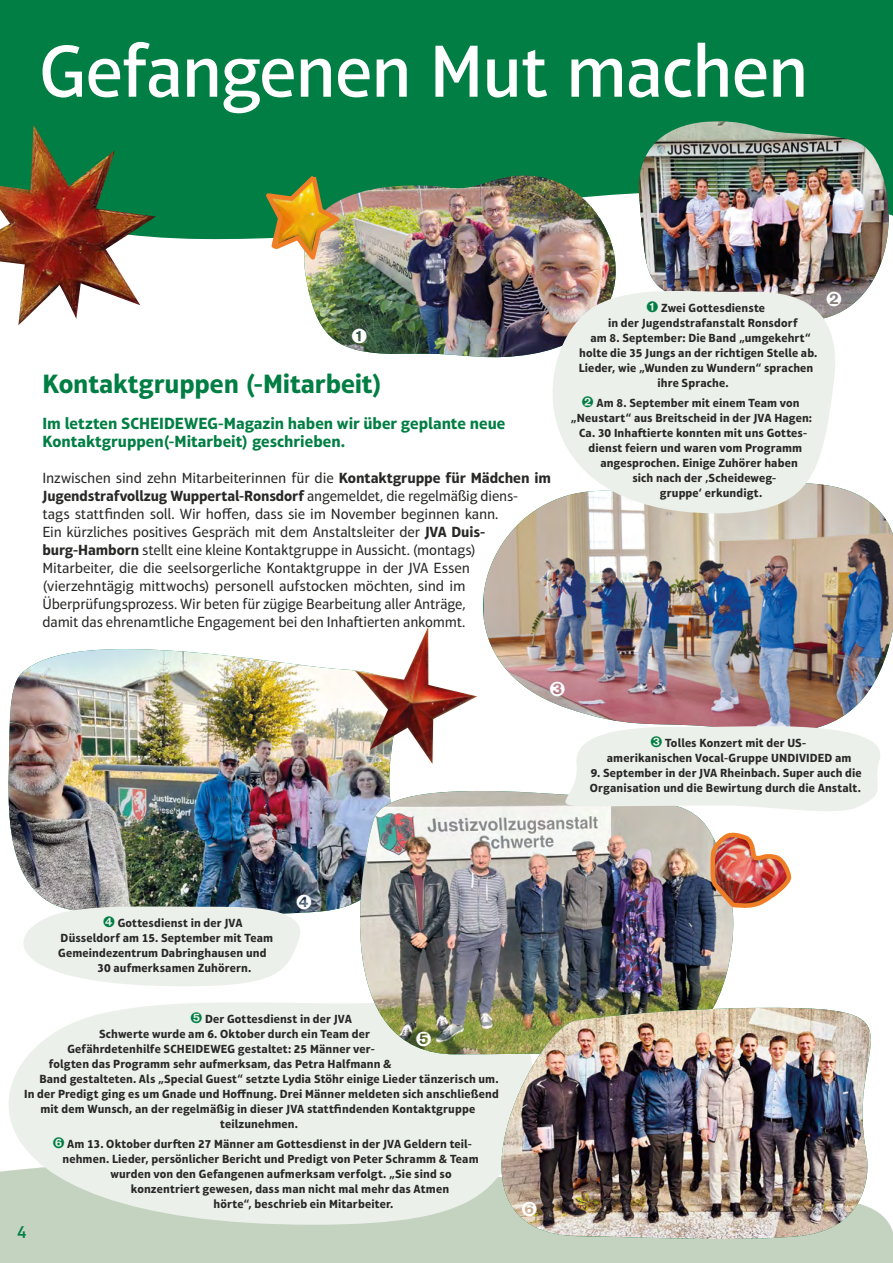
<style>
.page{position:relative;width:893px;height:1263px;background:#fff}
.page>*{position:absolute;margin:0;border:0;box-sizing:border-box;transform-origin:0 0}
.t1{font:500 75px "Aptifer Sans LT Pro";letter-spacing:-.02em;color:#fff}
.headline_bold_18pt{font:700 27px "Aptifer Sans LT Pro";letter-spacing:-.005em;color:#007e43}
.t2{font:500 18px "Aptifer Sans LT Pro";color:#007e43}
.Subline_headline_bold11pt{font:700 16.5px/18px "Aptifer Sans LT Pro";color:#007e43}
.fließtext_block10pt{font:15px/18px "Aptifer Sans LT Pro";letter-spacing:-.01em;color:#282827}
.BU{font:700 12px/15px "Aptifer Sans LT Pro";letter-spacing:.01em;color:#282827}
.s1{font-weight:700}
</style>
<div class="page">
<div style="left:0;top:0;width:893px;height:240px;background:#007e43"></div>
<img style="left:0;top:125px;width:156px;height:200px">
<div style="left:0;top:1225px;width:893px;height:38px;background:#c4d3c0"></div>
<svg style="left:0;top:1002px;width:429px;height:223px;background:#eaeee9"></svg>
<img style="left:484px;top:490px;width:409px;height:228px">
<img style="left:304px;top:175px;width:325px;height:183px">
<img style="left:8px;top:649px;width:382px;height:264px">
<img style="left:330px;top:778px;width:60px;height:276px">
<img style="left:358px;top:791px;width:376px;height:263px">
<svg style="left:429px;top:1005px;width:464px;height:237px"></svg>
<img style="left:501px;top:1008px;width:371px;height:233px">
<img style="left:355px;top:627px;width:122px;height:137px">
<img style="left:252px;top:154px;width:104px;height:116px">
<svg style="left:632px;top:110px;width:261px;height:130px;background:#168953"></svg>
<img style="left:638px;top:121px;width:252px;height:188px">
<svg style="left:514px;top:282px;width:332px;height:231px;fill:#ecf0eb"></svg>
<svg style="left:191px;top:1012px;width:11px;height:11px"></svg>
<svg style="left:53px;top:1137px;width:11px;height:11px"></svg>
<svg style="left:550px;top:681px;width:15px;height:15px"></svg>
<svg style="left:352px;top:329px;width:15px;height:14px"></svg>
<svg style="left:416px;top:1031px;width:15px;height:15px"></svg>
<svg style="left:522px;top:1201px;width:15px;height:15px"></svg>
<svg style="left:8px;top:894px;width:303px;height:92px"></svg>
<img style="left:497px;top:718px;width:383px;height:191px">
<svg style="left:647px;top:301px;width:11px;height:11px"></svg>
<svg style="left:827px;top:291px;width:14px;height:15px"></svg>
<svg style="left:582px;top:396px;width:11px;height:11px"></svg>
<h2 class="t1" style="left:39px;top:28px;width:771px">Gefangenen Mut machen</h2>
<p class="headline_bold_18pt" style="left:43px;top:368px;width:341px">Kontaktgruppen (-Mitarbeit)</p>
<p class="Subline_headline_bold11pt" style="left:43px;top:414px;width:464px">Im letzten SCHEIDEWEG-Magazin haben wir über geplante neue<br>Kontaktgruppen(-Mitarbeit) geschrieben.</p>
<p class="fließtext_block10pt" style="left:43px;top:469px;width:510px">Inzwischen sind zehn Mitarbeiterinnen für die <span class="s1">Kontaktgruppe für Mädchen im Jugendstrafvollzug Wuppertal-Ronsdorf</span> angemeldet, die regelmäßig diens-<br>tags stattfinden soll. Wir hoffen, dass sie im November beginnen kann.<br>Ein kürzliches positives Gespräch mit dem Anstaltsleiter der <span class="s1">JVA Duis&shy;burg-Hamborn</span> stellt eine kleine Kontaktgruppe in Aussicht. (montags)<br>Mitarbeiter, die die seelsorgerliche Kontaktgruppe in der JVA Essen (vierzehntägig mittwochs) personell aufstocken möchten, sind im Überprüfungsprozess. Wir beten für zügige Bearbeitung aller Anträge,<br>damit das ehrenamtliche Engagement bei den Inhaftierten ankommt.</p>
<p class="BU" style="left:661px;top:300px;width:106px">Zwei Gottesdienste</p>
<p class="BU" style="left:608px;top:315px;width:191px">in der Jugendstrafanstalt Ronsdorf</p>
<p class="BU" style="left:590px;top:330px;width:222px">am 8. September: Die Band „umgekehrt“</p>
<p class="BU" style="left:579px;top:345px;width:240px">holte die 35 Jungs an der richtigen Stelle ab.</p>
<p class="BU" style="left:579px;top:360px;width:236px">Lieder, wie „Wunden zu Wundern“ sprachen</p>
<p class="BU" style="left:658px;top:375px;width:73px">ihre Sprache.</p>
<p class="BU" style="left:596px;top:395px;width:205px">Am 8. September mit einem Team von</p>
<p class="BU" style="left:571px;top:410px;width:243px">„Neustart“ aus Breitscheid in der JVA Hagen:</p>
<p class="BU" style="left:579px;top:425px;width:230px">Ca. 30 Inhaftierte konnten mit uns Gottes-</p>
<p class="BU" style="left:588px;top:440px;width:215px">dienst feiern und waren vom Programm</p>
<p class="BU" style="left:600px;top:455px;width:199px">angesprochen. Einige Zuhörer haben</p>
<p class="BU" style="left:632px;top:470px;width:145px">sich nach der ‚Scheideweg-</p>
<p class="BU" style="left:660px;top:485px;width:104px">gruppe‘ erkundigt.</p>
<p class="BU" style="left:607px;top:735px;width:246px;text-indent:58px">Tolles Konzert mit der US&shy;amerikanischen Vocal-Gruppe UNDIVIDED am</p>
<p class="BU" style="left:590px;top:765px;width:273px">9. September in der JVA Rheinbach. Super auch die<br>Organisation und die Bewirtung durch die Anstalt.</p>
<p class="BU" style="left:118px;top:915px;width:126px">Gottesdienst in der JVA</p>
<p class="BU" style="left:61px;top:930px;width:214px">Düsseldorf am 15. September mit Team</p>
<p class="BU" style="left:58px;top:945px;width:210px">Gemeindezentrum Dabringhausen und</p>
<p class="BU" style="left:98px;top:960px;width:155px">30 aufmerksamen Zuhörern.</p>
<p class="BU" style="left:205px;top:1011px;width:148px">Der Gottesdienst in der JVA</p>
<p class="BU" style="left:99px;top:1026px;width:272px">Schwerte wurde am 6. Oktober durch ein Team der</p>
<p class="BU" style="left:67px;top:1041px;width:309px">Gefährdetenhilfe SCHEIDEWEG gestaltet: 25 Männer ver-</p>
<p class="BU" style="left:49px;top:1056px;width:344px">folgten das Programm sehr aufmerksam, das Petra Halfmann &amp;</p>
<p class="BU" style="left:39px;top:1071px;width:461px">Band gestalteten. Als „Special Guest“ setzte Lydia Stöhr einige Lieder tänzerisch um.</p>
<p class="BU" style="left:24px;top:1086px;width:476px">In der Predigt ging es um Gnade und Hoffnung. Drei Männer meldeten sich anschließend</p>
<p class="BU" style="left:40px;top:1101px;width:436px">mit dem Wunsch, an der regelmäßig in dieser JVA stattfindenden Kontaktgruppe</p>
<p class="BU" style="left:220px;top:1116px;width:80px">teilzunehmen.</p>
<p class="BU" style="left:67px;top:1136px;width:406px">Am 13. Oktober durften 27 Männer am Gottesdienst in der JVA Geldern teil-</p>
<p class="BU" style="left:62px;top:1151px;width:418px">nehmen. Lieder, persönlicher Bericht und Predigt von Peter Schramm &amp; Team</p>
<p class="BU" style="left:110px;top:1166px;width:343px">wurden von den Gefangenen aufmerksam verfolgt. „Sie sind so</p>
<p class="BU" style="left:131px;top:1181px;width:320px">konzentriert gewesen, dass man nicht mal mehr das Atmen</p>
<p class="BU" style="left:214px;top:1196px;width:181px">hörte“, beschrieb ein Mitarbeiter.</p>
<h3 class="t2" style="left:17px;top:1222px;width:11px">4</h3>
</div>
